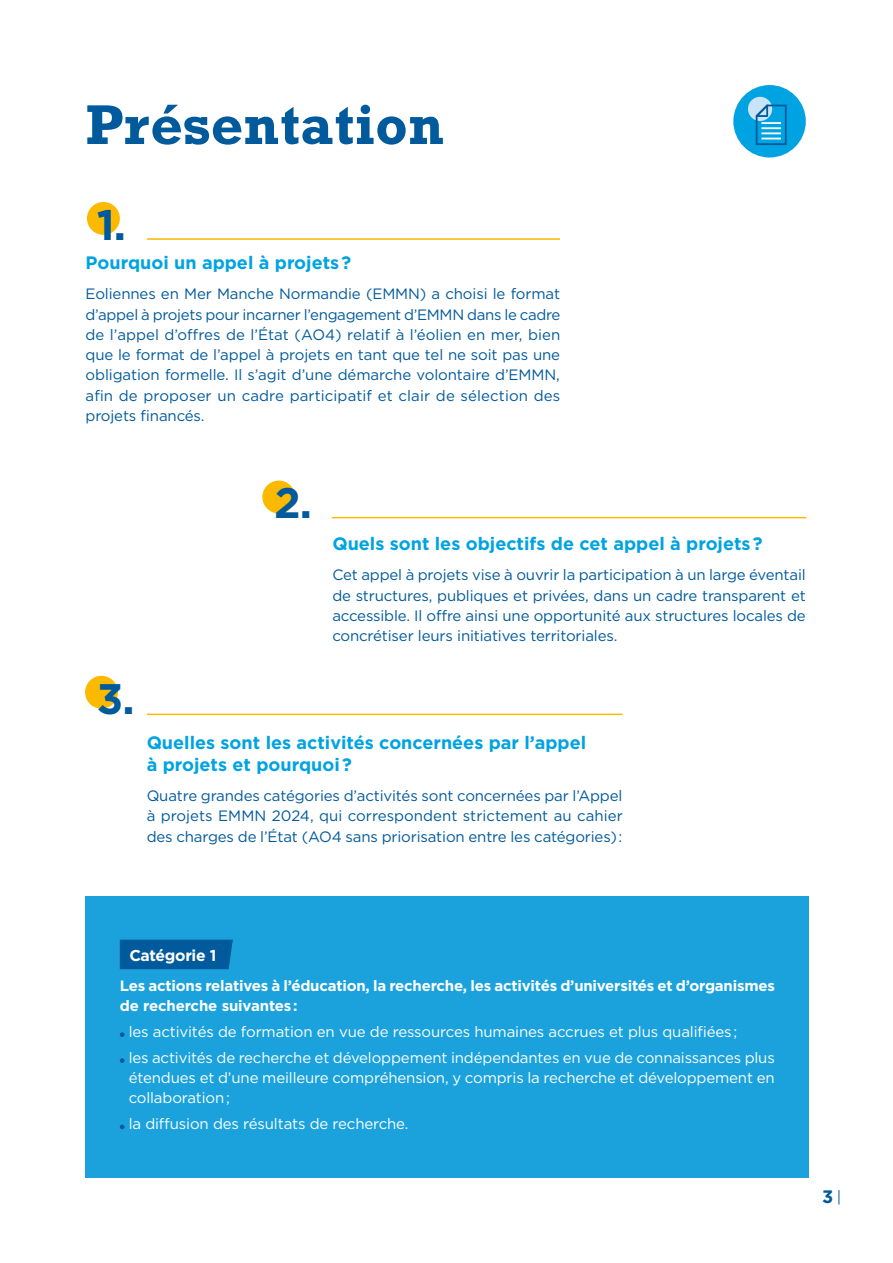
<style>
.page{position:relative;width:893px;height:1263px;background:#fff}
.page>*{position:absolute;margin:0;border:0;box-sizing:border-box;transform-origin:0 0}
.t1{font:700 52.5px "Rockwell Nova";letter-spacing:.01em;color:#005a9b}
.t2{font:700 42.75px "Gotham";color:#005a9b}
.t3{font:700 18px/21.6px "Gotham";color:#00a3e1}
.t4{font:700 18px "Gotham";color:#005a9b}
.t5{font:700 15.75px "Gotham";letter-spacing:-.02em;color:#fff}
.t6{font:15px/20.2px "Gotham";letter-spacing:-.01em;color:#005a9b;text-align:justify}
.t7{font:15px/26px "Gotham";letter-spacing:-.01em;color:#fff}
.t8{font:700 15px/20.2px "Gotham";letter-spacing:-.015em;color:#fff}
</style>
<div class="page">
<svg style="left:838px;top:1190px;width:1px;height:14px"></svg>
<div style="left:87px;top:202px;width:33px;height:33px;background:#fbba00;border-radius:50%"></div>
<div style="left:262px;top:481px;width:33px;height:32px;background:#fbba00;border-radius:50%"></div>
<div style="left:86px;top:897px;width:723px;height:281px;background:#1ba2dd"></div>
<div style="left:120px;top:940px;width:113px;height:29px;background:#005a9b"></div>
<svg style="left:120px;top:1032px;width:4px;height:5px"></svg>
<svg style="left:120px;top:1058px;width:4px;height:5px"></svg>
<svg style="left:120px;top:1124px;width:4px;height:5px"></svg>
<div style="left:85px;top:676px;width:33px;height:33px;background:#fbba00;border-radius:50%"></div>
<div style="left:733px;top:85px;width:73px;height:73px;background:#00a3e1;border-radius:50%"></div>
<div style="left:748px;top:97px;width:24px;height:24px;background:#c9e4f8;border-radius:50%"></div>
<svg style="left:752px;top:101px;width:35px;height:44px"></svg>
<hr style="left:761px;top:132px;width:20px;height:2px;background:#fff">
<hr style="left:761px;top:127px;width:20px;height:2px;background:#fff">
<hr style="left:761px;top:122px;width:20px;height:2px;background:#fff">
<hr style="left:147px;top:238px;width:413px;height:2px;background:#fbba00">
<hr style="left:147px;top:714px;width:475px;height:1px;background:#fbba00">
<hr style="left:332px;top:517px;width:474px;height:1px;background:#fbba00">
<h1 class="t1" style="left:86px;top:91px;width:360px">Présentation</h1>
<h2 class="t2" style="left:97px;top:196px;width:31px">1.</h2>
<p class="t3" style="left:86px;top:252px;width:267px">Pourquoi un appel à projets ?</p>
<p class="t6" style="left:86px;top:284px;width:476px">Eoliennes en Mer Manche Normandie (EMMN) a choisi le format d’appel à projets pour incarner l’engagement d’EMMN dans le cadre de l’appel d’offres de l’État (AO4) relatif à l’éolien en mer, bien que le format de l’appel à projets en tant que tel ne soit pas une obligation formelle. Il s’agit d’une démarche volontaire d’EMMN, afin de proposer un cadre participatif et clair de sélection des projets financés.</p>
<h2 class="t2" style="left:274px;top:475px;width:39px">2.</h2>
<p class="t3" style="left:332px;top:533px;width:432px">Quels sont les objectifs de cet appel à projets ?</p>
<p class="t6" style="left:332px;top:565px;width:475px">Cet appel à projets vise à ouvrir la participation à un large éventail de structures, publiques et privées, dans un cadre transparent et accessible. Il offre ainsi une opportunité aux structures locales de concrétiser leurs initiatives territoriales.</p>
<h2 class="t2" style="left:97px;top:670px;width:39px">3.</h2>
<p class="t3" style="left:147px;top:732px;width:441px">Quelles sont les activités concernées par l’appel à projets et pourquoi ?</p>
<p class="t6" style="left:147px;top:785px;width:478px">Quatre grandes catégories d’activités sont concernées par l’Appel à projets EMMN 2024, qui correspondent strictement au cahier des charges de l’État (AO4 sans priorisation entre les catégories) :</p>
<p class="t5" style="left:129px;top:945px;width:89px">Catégorie 1</p>
<p class="t8" style="left:120px;top:975px;width:657px">Les actions relatives à l’éducation, la recherche, les activités d’universités et d’organismes de recherche suivantes :</p>
<p class="t7" style="left:129px;top:1018px;width:648px">les activités de formation en vue de ressources humaines accrues et plus qualifiées ;<br>les activités de recherche et développement indépendantes en vue de connaissances plus</p>
<p class="t7" style="left:129px;top:1067px;width:648px;line-height:20.2px">étendues et d’une meilleure compréhension, y compris la recherche et développement en collaboration ;</p>
<p class="t7" style="left:129px;top:1111px;width:281px">la diffusion des résultats de recherche.</p>
<p class="t4" style="left:822px;top:1185px;width:13px">3</p>
</div>
